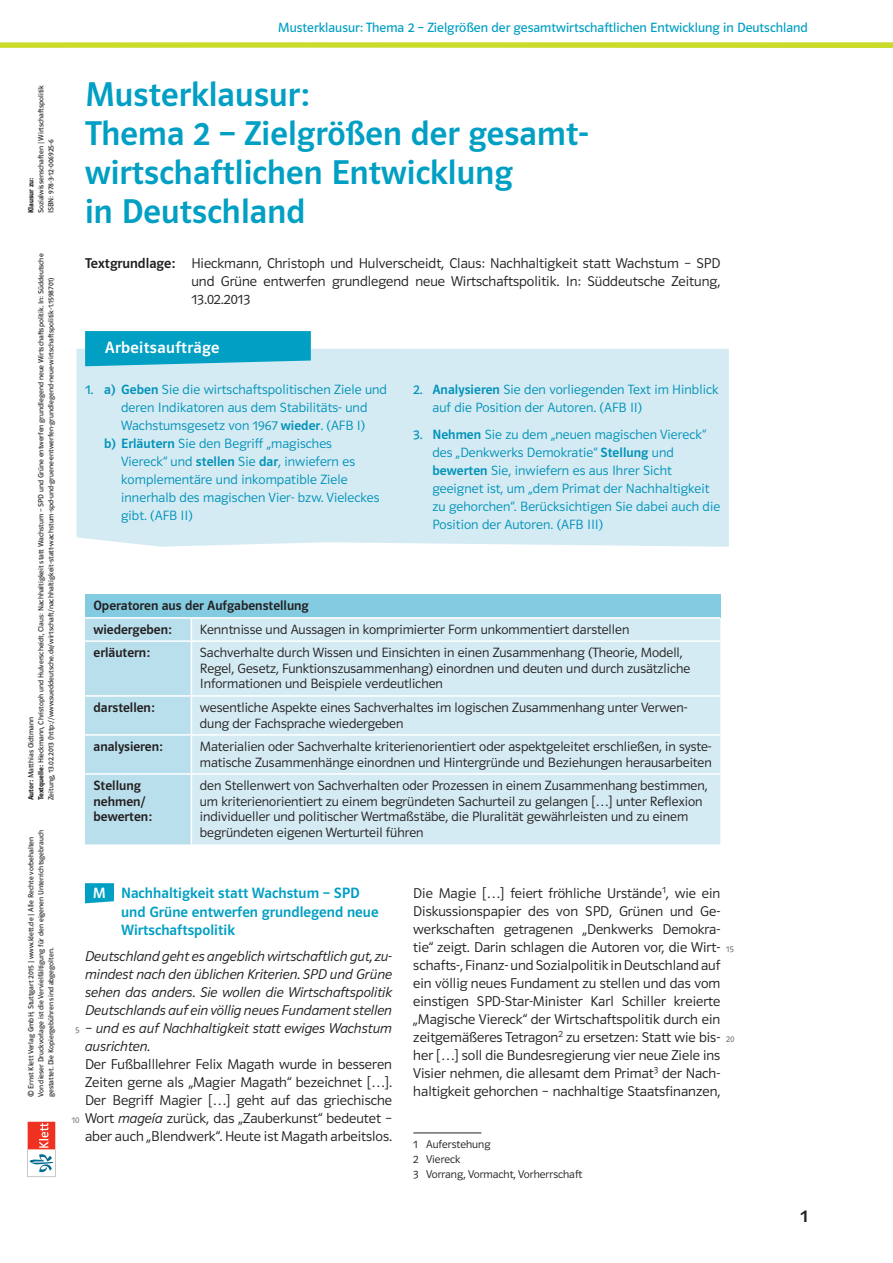
<style>
.page{position:relative;width:893px;height:1263px;background:#fff}
.page>*{position:absolute;margin:0;border:0;box-sizing:border-box;transform-origin:0 0}
.t1{font:34.5px/39px "Polo ST11 K Krftg";letter-spacing:.005em;color:#009fc3}
.t2{font:18px "Polo ST11 K Krftg";color:#231f20}
.t3{font:16.5px "Polo ST11 K Krftg";letter-spacing:.02em;color:#fff}
.t4{font:15px/18.8px "Polo ST11 K Krftg";letter-spacing:.005em;color:#009fc3}
.t5{font:14.25px/18px "Polo ST11 K Leicht";color:#231f20;text-align:justify}
.t6{font:14.25px/18px "Polo ST11 K Leicht Kursiv";color:#231f20;text-align:justify}
.t7{font:13.5px/15.8px "Polo ST11 K Leicht";color:#231f20}
.t8{font:13.5px/18px "Polo ST11 K Leicht";letter-spacing:.005em;color:#009fc3}
.t9{font:13.5px/15.8px "Polo ST11 K Krftg";color:#231f20}
.t10{font:13.5px "Polo ST11 K Buch";color:#009fc3}
.t11{font:11.25px/15px "Polo ST11 K Leicht";color:#231f20}
.t12{font:9px "Polo ST11 K Buch";color:#808285}
.t13{font:7.5px/10.1px "Polo ST11 K Buch";color:#231f20}
.t14{font:7.5px "Polo ST11 K Hfett";color:#231f20}
.s1{font-family:"Polo ST11 K Leicht"}
.s2{font-family:"Polo ST11 K Hfett"}
.s3{font-family:"Polo ST11 K Krftg"}
.s4{font-family:"Polo ST11 K Buch"}
.s5{color:#fff}
.s6{font-family:"Polo ST11 K Leicht Kursiv"}
</style>
<div class="page">
<svg style="left:28px;top:1122px;width:27px;height:55px"></svg>
<div style="left:85px;top:595px;width:635px;height:23px;background:#83cbe0"></div>
<div style="left:192px;top:619px;width:528px;height:225px;background:#d5ebf3"></div>
<hr style="left:191px;top:640px;width:529px;height:2px;background:#fff">
<hr style="left:191px;top:695px;width:529px;height:2px;background:#fff">
<hr style="left:191px;top:734px;width:529px;height:2px;background:#fff">
<hr style="left:191px;top:773px;width:529px;height:2px;background:#fff">
<hr style="left:191px;top:617px;width:529px;height:2px;background:#fff">
<hr style="left:85px;top:617px;width:106px;height:2px;background:#fff">
<div style="left:85px;top:618px;width:107px;height:226px;background:#badfec"></div>
<hr style="left:191px;top:642px;width:1px;height:53px;background:#fff">
<hr style="left:191px;top:697px;width:1px;height:37px;background:#fff">
<hr style="left:191px;top:736px;width:1px;height:37px;background:#fff">
<hr style="left:191px;top:775px;width:1px;height:69px;background:#fff">
<hr style="left:413px;top:1132px;width:68px;height:1px;background:#231f20">
<svg style="left:85px;top:883px;width:29px;height:20px"></svg>
<div style="left:77px;top:349px;width:652px;height:198px;background:#d5ebf3"></div>
<svg style="left:85px;top:331px;width:226px;height:35px;background:#10a4c6"></svg>
<svg style="left:0;top:42px;width:893px;height:6px;background:#cedd3c"></svg>
<p class="t10" style="left:278px;top:20px;width:531px">Musterklausur: Thema 2 – Zielgrößen der gesamtwirtschaftlichen Entwicklung in Deutschland</p>
<p class="t13" style="left:36px;top:213px;width:130px;rotate:-90deg">Sozialwissenschaften <span class="s1">|</span> Wirtschaftspolitik<br>ISBN: 978-3-12-006925-6</p>
<p class="t14" style="left:27px;top:213px;width:37px;rotate:-90deg">Klausur zu:</p>
<p class="t13" style="left:26px;top:800px;width:548px;rotate:-90deg"><span class="s2">Autor:</span> Matthias Oidtmann<br><span class="s2">Textquelle:</span> Hieckmann, Christoph und Hulverscheidt, Claus: Nachhaltigkeit statt Wachstum – SPD und Grüne entwerfen grundlegend neue Wirtschaftspolitik. In: Süddeutsche<br>Zeitung, 13.02.2013 (http://www.sueddeutsche.de/wirtschaft/nachhaltigkeit-statt-wachstum-spd-und-gruene-entwerfen-grundlegend-neue-wirtschaftspolitik-1.1598701)</p>
<p class="t13" style="left:26px;top:1097px;width:269px;rotate:-90deg">© Ernst Klett Verlag GmbH, Stuttgart 2015 | www.klett.de | Alle Rechte vorbehalten<br>Von dieser Druckvorlage ist die Vervielfältigung für den eigenen Unterrichtsgebrauch gestattet. Die Kopiergebühren sind abgegolten.</p>
<h1 class="t1" style="left:85px;top:75px;width:505px">Musterklausur:<br>Thema 2 – Zielgrößen der gesamt&shy;wirtschaftlichen Entwicklung<br>in Deutschland</h1>
<p class="t5" style="left:191px;top:254px;width:530px;text-indent:-106px"><span class="s3">Textgrundlage:</span> Hieckmann, Christoph und Hulverscheidt, Claus: Nachhaltigkeit statt Wachstum – SPD und Grüne entwerfen grundlegend neue Wirtschaftspolitik. In: Süddeutsche Zeitung, 13.02.2013</p>
<p class="t3" style="left:105px;top:338px;width:116px">Arbeitsaufträge</p>
<p class="t8" style="left:85px;top:380px;width:303px"><span class="s4">1.</span> <span class="s3">a) Geben</span> Sie die wirtschaftspolitischen Ziele und</p>
<p class="t8" style="left:121px;top:398px;width:248px">deren Indikatoren aus dem Stabilitäts- und</p>
<p class="t8" style="left:121px;top:416px;width:246px">Wachstumsgesetz von 1967 <span class="s3">wieder</span>. (AFB I)</p>
<p class="t8" style="left:104px;top:434px;width:229px"><span class="s3">b) Erläutern</span> Sie den Begriff „magisches</p>
<p class="t8" style="left:121px;top:452px;width:235px">Viereck“ und <span class="s3">stellen</span> Sie <span class="s3">dar</span>, inwiefern es</p>
<p class="t8" style="left:121px;top:470px;width:228px">komplementäre und inkompatible Ziele</p>
<p class="t8" style="left:121px;top:488px;width:260px">innerhalb des magischen Vier- bzw. Vieleckes</p>
<p class="t8" style="left:121px;top:506px;width:73px">gibt. (AFB II)</p>
<p class="t8" style="left:432px;top:380px;width:287px;text-indent:-19px"><span class="s4">2.</span> <span class="s3">Analysieren</span> Sie den vorliegenden Text im Hinblick auf die Position der Autoren. (AFB II)</p>
<p class="t8" style="left:432px;top:425px;width:289px;text-indent:-19px"><span class="s4">3.</span> <span class="s3">Nehmen</span> Sie zu dem „neuen magischen Viereck“ des „Denkwerks Demokratie“ <span class="s3">Stellung</span> und <span class="s3">bewerten</span> Sie, inwiefern es aus Ihrer Sicht geeignet ist, um „dem Primat der Nachhaltigkeit zu gehorchen“. Berücksichtigen Sie dabei auch die Position der Autoren. (AFB III)</p>
<p class="t9" style="left:94px;top:594px;width:217px;line-height:23.2px">Operatoren aus der Aufgabenstellung wiedergeben:</p>
<p class="t7" style="left:200px;top:621px;width:431px">Kenntnisse und Aussagen in komprimierter Form unkommentiert darstellen</p>
<p class="t9" style="left:94px;top:645px;width:58px">erläutern:</p>
<p class="t7" style="left:200px;top:645px;width:492px">Sachverhalte durch Wissen und Einsichten in einen Zusammenhang (Theorie, Modell,<br>Regel, Gesetz, Funktionszusammenhang) einordnen und deuten und durch zusätzliche<br>Informationen und Beispiele verdeutlichen</p>
<p class="t9" style="left:94px;top:699px;width:63px">darstellen:</p>
<p class="t7" style="left:200px;top:699px;width:489px">wesentliche Aspekte eines Sachverhaltes im logischen Zusammenhang unter Verwen&shy;dung der Fachsprache wiedergeben</p>
<p class="t9" style="left:94px;top:738px;width:71px">analysieren:</p>
<p class="t7" style="left:200px;top:738px;width:513px">Materialien oder Sachverhalte kriterienorientiert oder aspektgeleitet erschließen, in syste&shy;matische Zusammenhänge einordnen und Hintergründe und Beziehungen herausarbeiten</p>
<p class="t9" style="left:94px;top:777px;width:60px">Stellung nehmen/ bewerten:</p>
<p class="t7" style="left:200px;top:777px;width:509px">den Stellenwert von Sachverhalten oder Prozessen in einem Zusammenhang bestimmen, um kriterienorientiert zu einem begründeten Sachurteil zu gelangen […] unter Reflexion individueller und politischer Wertmaßstäbe, die Pluralität gewährleisten und zu einem begründeten eigenen Werturteil führen</p>
<p class="t4" style="left:121px;top:883px;width:259px;text-indent:-28px"><span class="s5">M</span> Nachhaltigkeit statt Wachstum – SPD und Grüne entwerfen grundlegend neue<br>Wirtschaftspolitik</p>
<p class="t6" style="left:85px;top:947px;width:309px">Deutschland geht es angeblich wirtschaftlich gut, zu&shy;mindest nach den üblichen Kriterien. SPD und Grüne sehen das anders. Sie wollen die Wirtschaftspolitik Deutschlands auf ein völlig neues Fundament stellen</p>
<p class="t6" style="left:85px;top:1019px;width:308px">– und es auf Nachhaltigkeit statt ewiges Wachstum ausrichten.</p>
<p class="t5" style="left:85px;top:1055px;width:309px">Der Fußballlehrer Felix Magath wurde in besseren Zeiten gerne als „Magier Magath“ bezeichnet […].<br>Der Begriff Magier […] geht auf das griechische Wort <span class="s6">mageía</span> zurück, das „Zauberkunst“ bedeutet – aber auch „Blendwerk“. Heute ist Magath arbeitslos.</p>
<p class="t12" style="left:75px;top:1025px;width:6px">5</p>
<p class="t12" style="left:72px;top:1115px;width:10px">10</p>
<p class="t5" style="left:413px;top:884px;width:309px">Die Magie […] feiert fröhliche Urstände<sup>1</sup>, wie ein Diskussionspapier des von SPD, Grünen und Ge&shy;werkschaften getragenen „Denkwerks Demokra&shy;tie“ zeigt. Darin schlagen die Autoren vor, die Wirt&shy;schafts-, Finanz- und Sozialpolitik in Deutschland auf ein völlig neues Fundament zu stellen und das vom einstigen SPD-Star-Minister Karl Schiller kreierte „Magische Viereck“ der Wirtschaftspolitik durch ein zeitgemäßeres Tetragon<sup>2</sup> zu ersetzen: Statt wie bis&shy;her […] soll die Bundesregierung vier neue Ziele ins Visier nehmen, die allesamt dem Primat<sup>3</sup> der Nach&shy;haltigkeit gehorchen – nachhaltige Staatsfinanzen,</p>
<p class="t12" style="left:726px;top:944px;width:10px">15</p>
<p class="t12" style="left:726px;top:1034px;width:10px">20</p>
<p class="t11" style="left:413px;top:1137px;width:171px">1 Auferstehung<br>2 Viereck<br>3 Vorrang, Vormacht, Vorherrschaft</p>
<p class="t2" style="left:800px;top:1206px;width:9px">1</p>
</div>
